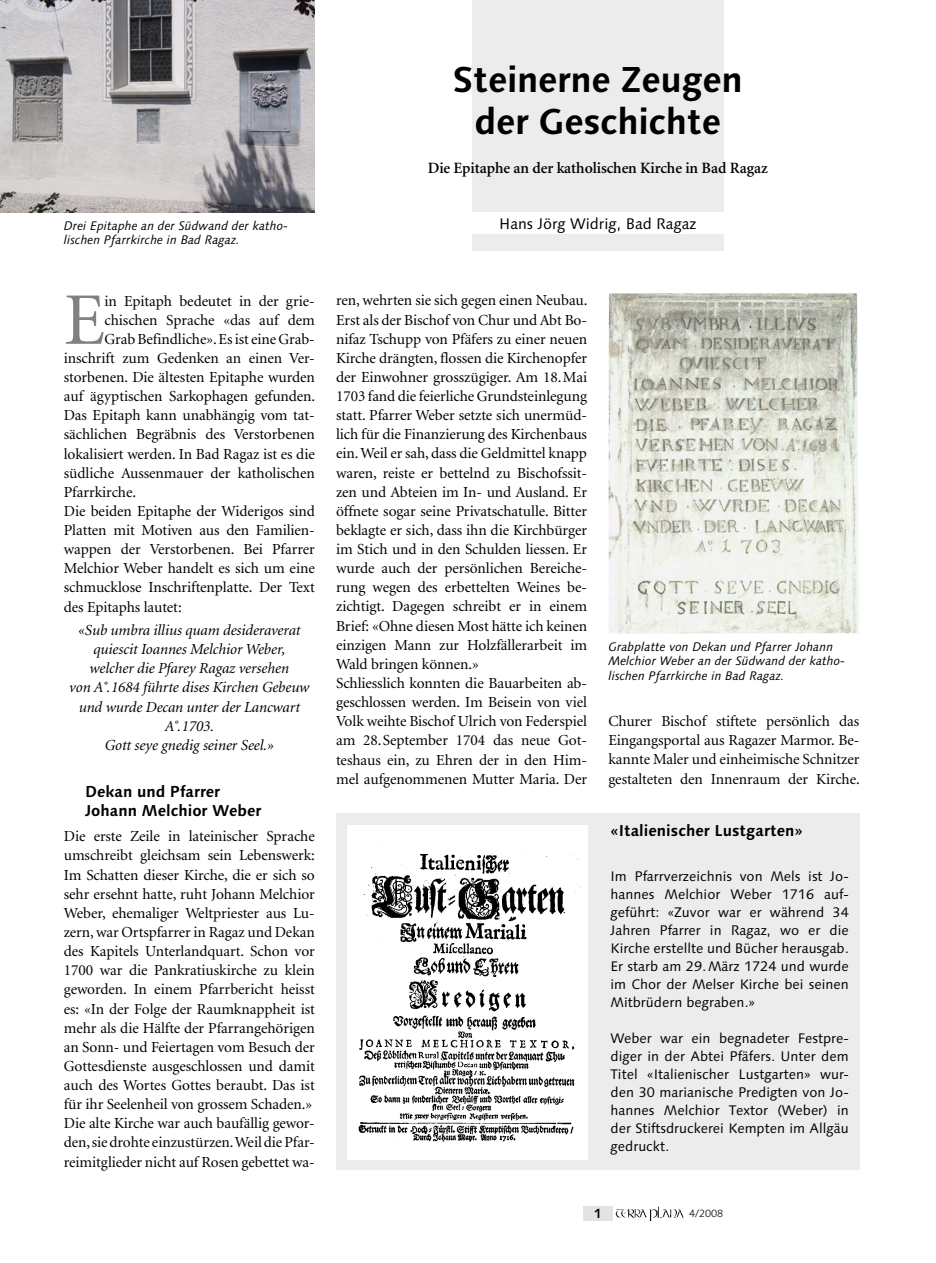
<style>
.page{position:relative;width:936px;height:1263px;background:#fff}
.page>*{position:absolute;margin:0;border:0;box-sizing:border-box;transform-origin:0 0}
.t1{font:74.25px "Minion";color:#818181}
.t2{font:700 36px/42px "Linotype Syntax";letter-spacing:-.01em;color:#000;text-align:center}
.t3{font:700 15.75px/19.2px "Linotype Syntax";color:#000}
.t4{font:600 15.75px "Minion";letter-spacing:-.005em;color:#000}
.t5{font:15.3px/19.2px "Minion";letter-spacing:-.005em;color:#000}
.t6{font:italic 15.3px/19.2px "Minion";letter-spacing:-.005em;color:#000;text-align:center}
.t7{font:15.3px "Linotype Syntax";color:#000}
.t8{font:13.8px/18px "Linotype Syntax";color:#000;text-align:justify}
.t9{font:700 13.5px "Syntax";color:#000}
.t10{font:italic 12.3px/14.2px "Linotype Syntax";color:#000}
.t11{font:300 10.5px "Linotype Syntax";color:#000}
</style>
<div class="page">
<div style="left:472px;top:0;width:251px;height:251px;background:#ececec"></div>
<div style="left:583px;top:1205px;width:29px;height:15px;background:#e3e3e3"></div>
<img style="left:615px;top:1206px;width:69px;height:14px">
<div style="left:451px;top:213px;width:293px;height:21px;background:#fff"></div>
<img style="left:0;top:0;width:315px;height:213px">
<img style="left:608px;top:293px;width:251px;height:340px">
<div style="left:336px;top:813px;width:523px;height:356px;background:#ececec"></div>
<div style="left:347px;top:825px;width:240px;height:334px;background:#fff"></div>
<img style="left:358px;top:844px;width:223px;height:298px">
<p class="t10" style="left:64px;top:219px;width:226px">Drei Epitaphe an der Südwand der katho&shy;lischen Pfarrkirche in Bad Ragaz.</p>
<h1 class="t1" style="left:64px;top:283px;width:43px">E</h1>
<p class="t5" style="left:105px;top:292px;width:212px">in Epitaph bedeutet in der grie-</p>
<p class="t5" style="left:105px;top:311px;width:212px">chischen Sprache «das auf dem</p>
<p class="t5" style="left:105px;top:330px;width:212px">Grab Befindliche». Es ist eine Grab-</p>
<p class="t5" style="left:64px;top:349px;width:252px">inschrift zum Gedenken an einen Ver-</p>
<p class="t5" style="left:64px;top:368px;width:252px">storbenen. Die ältesten Epitaphe wurden</p>
<p class="t5" style="left:64px;top:387px;width:253px">auf ägyptischen Sarkophagen gefunden.</p>
<p class="t5" style="left:64px;top:406px;width:252px">Das Epitaph kann unabhängig vom tat-</p>
<p class="t5" style="left:64px;top:425px;width:252px">sächlichen Begräbnis des Verstorbenen</p>
<p class="t5" style="left:64px;top:445px;width:252px">lokalisiert werden. In Bad Ragaz ist es die</p>
<p class="t5" style="left:64px;top:464px;width:252px">südliche Aussenmauer der katholischen</p>
<p class="t5" style="left:64px;top:483px;width:74px">Pfarrkirche.</p>
<p class="t5" style="left:64px;top:502px;width:252px">Die beiden Epitaphe der Widerigos sind</p>
<p class="t5" style="left:64px;top:521px;width:252px">Platten mit Motiven aus den Familien-</p>
<p class="t5" style="left:64px;top:540px;width:252px">wappen der Verstorbenen. Bei Pfarrer</p>
<p class="t5" style="left:64px;top:559px;width:252px">Melchior Weber handelt es sich um eine</p>
<p class="t5" style="left:64px;top:579px;width:252px">schmucklose Inschriftenplatte. Der Text</p>
<p class="t5" style="left:64px;top:598px;width:119px">des Epitaphs lautet:</p>
<p class="t6" style="left:69px;top:621px;width:241px">«Sub umbra illius quam desideraverat quiescit Ioannes Melchior Weber, welcher die Pfarey Ragaz versehen<br>von A˚.1684 führte dises Kirchen Gebeuw und wurde Decan unter der Lancwart<br>A˚.1703.<br>Gott seye gnedig seiner Seel.»</p>
<p class="t3" style="left:85px;top:781px;width:178px">Dekan und Pfarrer<br>Johann Melchior Weber</p>
<p class="t5" style="left:64px;top:827px;width:253px">Die erste Zeile in lateinischer Sprache umschreibt gleichsam sein Lebenswerk:<br>Im Schatten dieser Kirche, die er sich so sehr ersehnt hatte, ruht Johann Melchior Weber, ehemaliger Weltpriester aus Lu&shy;zern, war Ortspfarrer in Ragaz und Dekan des Kapitels Unterlandquart. Schon vor 1700 war die Pankratiuskirche zu klein geworden. In einem Pfarrbericht heisst es: «In der Folge der Raumknappheit ist mehr als die Hälfte der Pfarrangehörigen an Sonn- und Feiertagen vom Besuch der Gottesdienste ausgeschlossen und damit auch des Wortes Gottes beraubt. Das ist für ihr Seelenheil von grossem Schaden.» Die alte Kirche war auch baufällig gewor&shy;den, sie drohte einzustürzen. Weil die Pfar&shy;reimitglieder nicht auf Rosen gebettet wa-</p>
<h2 class="t2" style="left:452px;top:58px;width:292px">Steinerne Zeugen der Geschichte</h2>
<p class="t4" style="left:428px;top:159px;width:341px">Die Epitaphe an der katholischen Kirche in Bad Ragaz</p>
<p class="t7" style="left:499px;top:215px;width:199px">Hans Jörg Widrig, Bad Ragaz</p>
<p class="t5" style="left:336px;top:291px;width:253px">ren, wehrten sie sich gegen einen Neubau.<br>Erst als der Bischof von Chur und Abt Bo&shy;nifaz Tschupp von Pfäfers zu einer neuen Kirche drängten, flossen die Kirchenopfer der Einwohner grosszügiger. Am 18.Mai 1703 fand die feierliche Grundsteinlegung statt. Pfarrer Weber setzte sich unermüd&shy;lich für die Finanzierung des Kirchenbaus ein. Weil er sah, dass die Geldmittel knapp waren, reiste er bettelnd zu Bischofssit&shy;zen und Abteien im In- und Ausland. Er öffnete sogar seine Privatschatulle. Bitter beklagte er sich, dass ihn die Kirchbürger im Stich und in den Schulden liessen. Er wurde auch der persönlichen Bereiche&shy;rung wegen des erbettelten Weines be&shy;zichtigt. Dagegen schreibt er in einem Brief: «Ohne diesen Most hätte ich keinen einzigen Mann zur Holzfällerarbeit im Wald bringen können.»<br>Schliesslich konnten die Bauarbeiten ab&shy;geschlossen werden. Im Beisein von viel Volk weihte Bischof Ulrich von Federspiel am 28.September 1704 das neue Got&shy;teshaus ein, zu Ehren der in den Him&shy;mel aufgenommenen Mutter Maria. Der</p>
<p class="t10" style="left:608px;top:640px;width:238px">Grabplatte von Dekan und Pfarrer Johann<br>Melchior Weber an der Südwand der katho&shy;lischen Pfarrkirche in Bad Ragaz.</p>
<p class="t5" style="left:608px;top:712px;width:253px;text-align:justify">Churer Bischof stiftete persönlich das Eingangsportal aus Ragazer Marmor. Be&shy;kannte Maler und einheimische Schnitzer gestalteten den Innenraum der Kirche.</p>
<p class="t3" style="left:610px;top:821px;width:194px">«Italienischer Lustgarten»</p>
<p class="t8" style="left:610px;top:867px;width:240px">Im Pfarrverzeichnis von Mels ist Jo&shy;hannes Melchior Weber 1716 auf&shy;geführt: «Zuvor war er während 34<br>Jahren Pfarrer in Ragaz, wo er die Kirche erstellte und Bücher herausgab.<br>Er starb am 29.März 1724 und wurde im Chor der Melser Kirche bei seinen Mitbrüdern begraben.»</p>
<p class="t8" style="left:610px;top:1029px;width:240px">Weber war ein begnadeter Festpre&shy;diger in der Abtei Pfäfers. Unter dem Titel «Italienischer Lustgarten» wur&shy;den 30 marianische Predigten von Jo&shy;hannes Melchior Textor (Weber) in der Stiftsdruckerei Kempten im Allgäu gedruckt.</p>
<p class="t9" style="left:594px;top:1206px;width:9px">1</p>
<p class="t11" style="left:689px;top:1207px;width:36px">4/2008</p>
</div>
